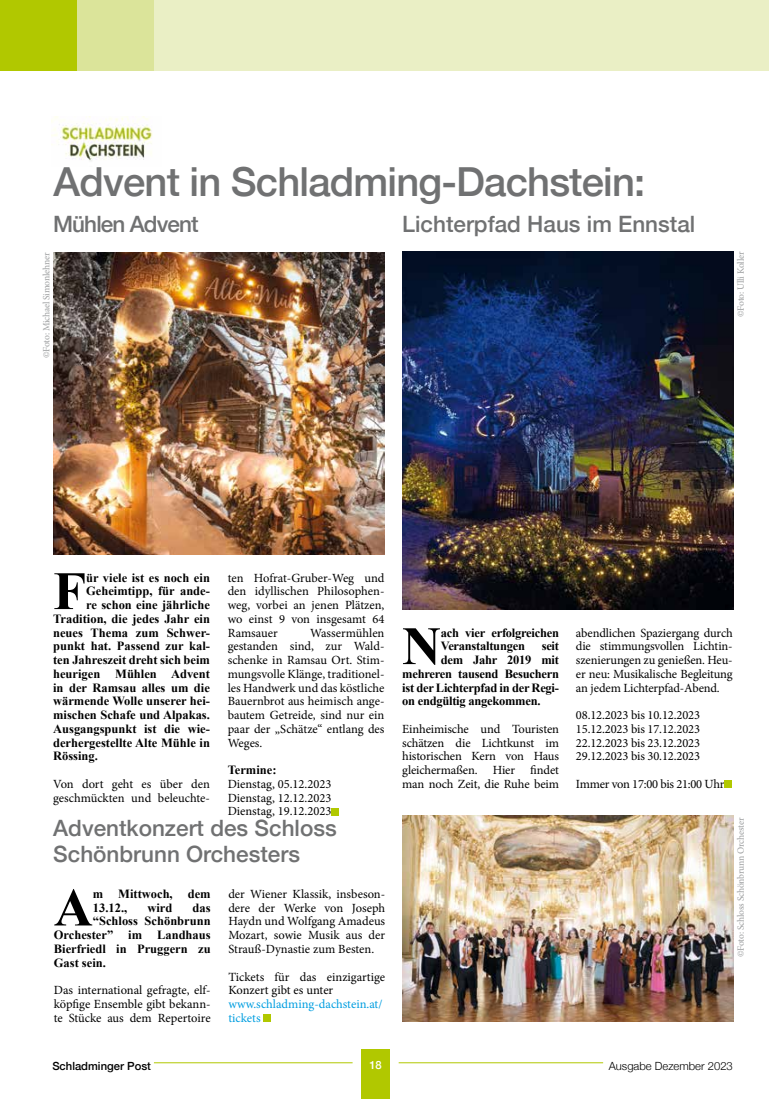
<style>
.page{position:relative;width:769px;height:1099px;background:#fff}
.page>*{position:absolute;margin:0;border:0;box-sizing:border-box;transform-origin:0 0}
.t1{font:700 54px "Times New Roman";color:#000}
.t2{font:500 40px "Helvetica Neue";letter-spacing:-.02em;color:#707172}
.t3{font:500 22.5px/26.2px "Helvetica Neue";color:#707172}
.t4{font:500 22.5px "Helvetica Neue";letter-spacing:-.04em;color:#707172}
.t5{font:12.5px/13.8px "Minion Pro";letter-spacing:-.005em;color:#000;text-align:justify}
.t6{font:700 12.5px/13.8px "Times New Roman";color:#000}
.t7{font:700 12.5px/13.8px "Times New Roman";letter-spacing:-.02em;color:#000}
.t8{font:12.5px/13.8px "Minion Pro";color:#009ee0}
.t9{font:300 11.25px "Helvetica Neue";color:#000}
.t10{font:500 11.25px "Helvetica Neue";color:#000}
.t11{font:500 11.25px "Helvetica Neue";color:#fff}
.t12{font:9.62px "Minion Pro";letter-spacing:-.025em;color:#9c9e9f}
</style>
<div class="page">
<div style="left:361px;top:1049px;width:29px;height:49px;background:#b1c800"></div>
<hr style="left:154px;top:1062px;width:199px;height:1px;background:#b1c800">
<hr style="left:399px;top:1062px;width:204px;height:1px;background:#b1c800">
<div style="left:0;top:0;width:77px;height:71px;background:#b1c800"></div>
<div style="left:77px;top:0;width:77px;height:71px;background:#dbe49a"></div>
<div style="left:154px;top:0;width:615px;height:71px;background:#eaefc5"></div>
<img style="left:51px;top:117px;width:102px;height:44px">
<div style="left:331px;top:807px;width:8px;height:8px;background:#b1c800"></div>
<div style="left:724px;top:780px;width:8px;height:7px;background:#b1c800"></div>
<img style="left:53px;top:252px;width:331px;height:302px">
<img style="left:402px;top:251px;width:331px;height:358px">
<div style="left:263px;top:1014px;width:8px;height:7px;background:#b1c800"></div>
<img style="left:402px;top:815px;width:331px;height:206px">
<h2 class="t2" style="left:54px;top:150px;width:593px">Advent in Schladming-Dachstein:</h2>
<h3 class="t4" style="left:53px;top:206px;width:147px">Mühlen Advent</h3>
<p class="t12" style="left:40px;top:358px;width:107px;rotate:-90deg">©Foto: Michael Simonlehner</p>
<h3 class="t3" style="left:402px;top:209px;width:294px">Lichterpfad Haus im Ennstal</h3>
<p class="t12" style="left:734px;top:317px;width:67px;rotate:-90deg">©Foto: Ulli Koller</p>
<p class="t5" style="left:228px;top:570px;width:158px">ten Hofrat-Gruber-Weg und den idyllischen Philosophen&shy;weg, vorbei an jenen Plätzen, wo einst 9 von insgesamt 64<br>Ramsauer</p>
<h1 class="t1" style="left:53px;top:553px;width:35px">F</h1>
<p class="t6" style="left:86px;top:570px;width:125px">ür viele ist es noch ein</p>
<p class="t6" style="left:86px;top:584px;width:125px">Geheimtipp, für ande-</p>
<p class="t6" style="left:86px;top:597px;width:125px">re schon eine jährliche</p>
<p class="t6" style="left:53px;top:611px;width:158px">Tradition, die jedes Jahr ein</p>
<p class="t6" style="left:53px;top:625px;width:158px">neues Thema zum Schwer-</p>
<p class="t6" style="left:53px;top:639px;width:158px">punkt hat. Passend zur kal-</p>
<p class="t6" style="left:53px;top:652px;width:158px">ten Jahreszeit dreht sich beim</p>
<p class="t6" style="left:53px;top:666px;width:158px">heurigen Mühlen Advent</p>
<p class="t6" style="left:53px;top:680px;width:158px">in der Ramsau alles um die</p>
<p class="t6" style="left:53px;top:694px;width:158px">wärmende Wolle unserer hei-</p>
<p class="t6" style="left:53px;top:707px;width:158px">mischen Schafe und Alpakas.</p>
<p class="t6" style="left:53px;top:721px;width:158px">Ausgangspunkt ist die wie-</p>
<p class="t6" style="left:53px;top:735px;width:158px">derhergestellte Alte Mühle in</p>
<p class="t6" style="left:53px;top:749px;width:46px">Rössing.</p>
<p class="t5" style="left:53px;top:777px;width:158px">Von dort geht es über den geschmückten und beleuchte-</p>
<p class="t5" style="left:228px;top:625px;width:158px;text-indent:82px">Wassermühlen gestanden sind, zur Wald&shy;schenke in Ramsau Ort. Stim&shy;mungsvolle Klänge, traditionel&shy;les Handwerk und das köstliche Bauernbrot aus heimisch ange&shy;bautem Getreide, sind nur ein paar der „Schätze“ entlang des Weges.</p>
<p class="t6" style="left:228px;top:762px;width:50px">Termine:</p>
<p class="t5" style="left:228px;top:777px;width:105px">Dienstag, 05.12.2023<br>Dienstag, 12.12.2023<br>Dienstag, 19.12.2023</p>
<h3 class="t3" style="left:53px;top:813px;width:285px">Adventkonzert des Schloss<br>Schönbrunn Orchesters</h3>
<p class="t5" style="left:228px;top:887px;width:158px">der Wiener Klassik, insbeson&shy;dere der Werke von Joseph Haydn und Wolfgang Amadeus Mozart, sowie Musik aus der Strauß-Dynastie zum Besten.</p>
<p class="t5" style="left:228px;top:969px;width:158px">Tickets für das einzigartige<br>Konzert gibt es unter</p>
<p class="t8" style="left:228px;top:997px;width:156px">www.schladming-dachstein.at/ tickets</p>
<h1 class="t1" style="left:54px;top:870px;width:41px">A</h1>
<p class="t6" style="left:93px;top:886px;width:119px">m Mittwoch, dem<br>13.12.,</p>
<p class="t6" style="left:147px;top:900px;width:26px">wird</p>
<p class="t6" style="left:193px;top:900px;width:20px">das</p>
<p class="t6" style="left:93px;top:914px;width:119px">“Schloss Schönbrunn</p>
<p class="t6" style="left:54px;top:927px;width:158px">Orchester” im Landhaus</p>
<p class="t6" style="left:54px;top:941px;width:158px">Bierfriedl in Pruggern zu</p>
<p class="t6" style="left:54px;top:955px;width:54px">Gast sein.</p>
<p class="t5" style="left:54px;top:983px;width:158px">Das international gefragte, elf&shy;köpfige Ensemble gibt bekann&shy;te Stücke aus dem Repertoire</p>
<h1 class="t1" style="left:402px;top:608px;width:41px">N</h1>
<p class="t7" style="left:441px;top:625px;width:120px">ach vier erfolgreichen<br>Veranstaltungen</p>
<p class="t6" style="left:542px;top:639px;width:19px">seit</p>
<p class="t7" style="left:441px;top:652px;width:120px">dem Jahr 2019 mit</p>
<p class="t7" style="left:402px;top:666px;width:158px">mehreren tausend Besuchern</p>
<p class="t7" style="left:402px;top:680px;width:158px">ist der Lichterpfad in der Regi-</p>
<p class="t7" style="left:402px;top:694px;width:140px">on endgültig angekommen.</p>
<p class="t5" style="left:402px;top:722px;width:158px">Einheimische und Touristen schätzen die Lichtkunst im historischen Kern von Haus gleichermaßen. Hier findet man noch Zeit, die Ruhe beim</p>
<p class="t5" style="left:576px;top:625px;width:158px">abendlichen Spaziergang durch die stimmungsvollen Lichtin&shy;szenierungen zu genießen. Heu&shy;er neu: Musikalische Begleitung an jedem Lichterpfad-Abend.</p>
<p class="t5" style="left:576px;top:708px;width:126px">08.12.2023 bis 10.12.2023<br>15.12.2023 bis 17.12.2023<br>22.12.2023 bis 23.12.2023<br>29.12.2023 bis 30.12.2023</p>
<p class="t5" style="left:576px;top:777px;width:150px">Immer von 17:00 bis 21:00 Uhr</p>
<p class="t12" style="left:734px;top:957px;width:141px;rotate:-90deg">©Foto: Schloss Schönbrunn Orchester</p>
<p class="t10" style="left:52px;top:1056px;width:100px">Schladminger Post</p>
<p class="t11" style="left:369px;top:1056px;width:14px">18</p>
<p class="t9" style="left:609px;top:1056px;width:126px">Ausgabe Dezember 2023</p>
</div>
